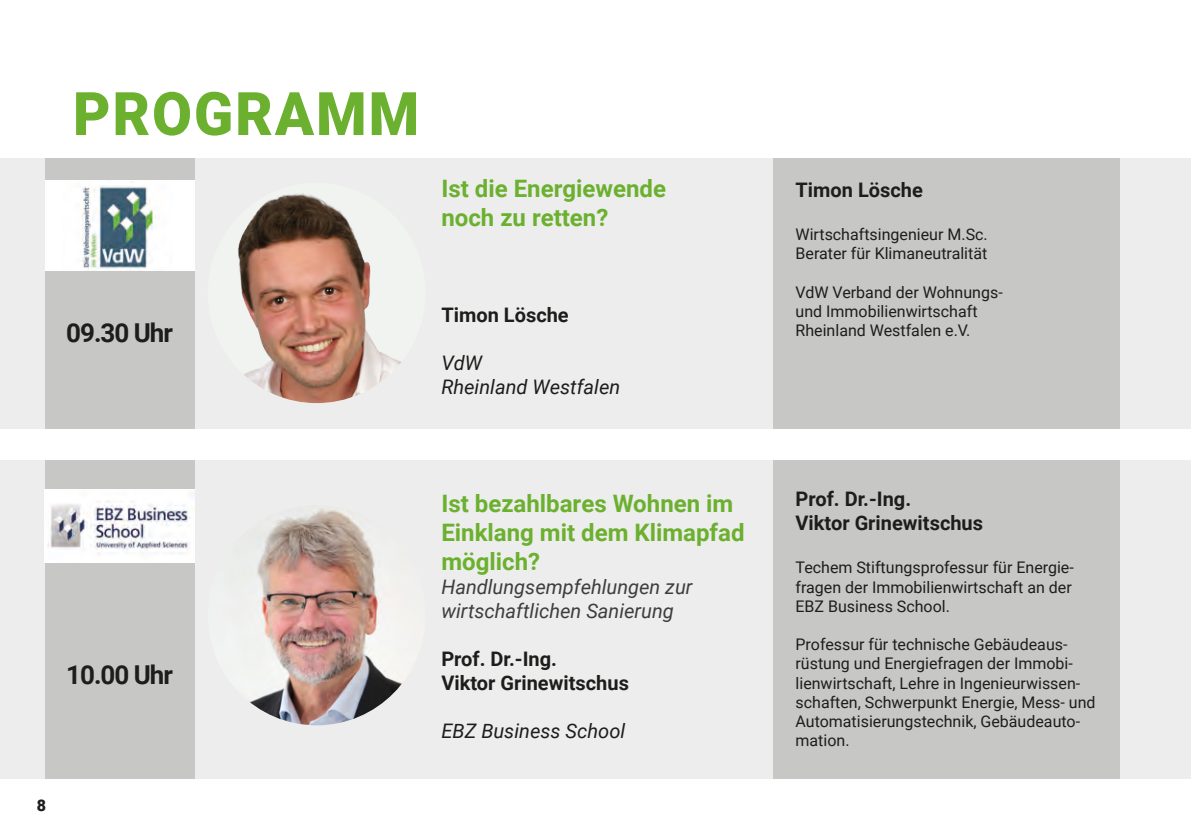
<style>
.page{position:relative;width:1191px;height:840px;background:#fff}
.page>*{position:absolute;margin:0;border:0;box-sizing:border-box;transform-origin:0 0}
.t1{font:900 60px "Roboto";letter-spacing:.035em;color:#6bb02e;scale:.96 1}
.t2{font:700 26px "Roboto";letter-spacing:-.04em;color:#1d1d1b}
.t3{font:700 24px/28.8px "Roboto";color:#6bb02e}
.t4{font:700 20px "Roboto";color:#1d1d1b}
.t5{font:italic 20px "Roboto";color:#3d3d3c}
.t6{font:italic 20px "Roboto";color:#1d1d1b}
.t7{font:16px/19.2px "Roboto";color:#1d1d1b}
.t8{font:900 16px "Roboto";color:#1d1d1b}
</style>
<div class="page">
<div style="left:0;top:158px;width:1191px;height:270px;background:#ededed"></div>
<div style="left:0;top:460px;width:1191px;height:318px;background:#ededed"></div>
<img style="left:238px;top:194px;width:163px;height:209px">
<img style="left:250px;top:508px;width:156px;height:217px">
<div style="left:772px;top:158px;width:347px;height:270px;background:#c7c7c6"></div>
<div style="left:772px;top:460px;width:347px;height:318px;background:#c7c7c6"></div>
<div style="left:45px;top:158px;width:149px;height:270px;background:#c7c7c6"></div>
<div style="left:45px;top:460px;width:149px;height:318px;background:#c7c7c6"></div>
<div style="left:45px;top:180px;width:149px;height:90px;background:#fff"></div>
<img style="left:81px;top:186px;width:75px;height:83px">
<img style="left:45px;top:489px;width:149px;height:73px">
<p class="t1" style="left:73px;top:72px;width:362px">PROGRAMM</p>
<p class="t3" style="left:441px;top:173px;width:226px">Ist die Energiewende</p>
<p class="t3" style="left:441px;top:202px;width:168px">noch zu retten?</p>
<p class="t2" style="left:66px;top:315px;width:108px">09.30 Uhr</p>
<p class="t4" style="left:441px;top:300px;width:129px">Timon Lösche</p>
<p class="t6" style="left:441px;top:348px;width:42px">VdW</p>
<p class="t6" style="left:441px;top:372px;width:180px">Rheinland Westfalen</p>
<p class="t2" style="left:66px;top:656px;width:108px">10.00 Uhr</p>
<p class="t8" style="left:37px;top:794px;width:11px">8</p>
<p class="t3" style="left:441px;top:488px;width:305px">Ist bezahlbares Wohnen im<br>Einklang mit dem Klimapfad möglich?</p>
<p class="t5" style="left:441px;top:572px;width:252px">Handlungsempfehlungen zur</p>
<p class="t5" style="left:441px;top:596px;width:234px">wirtschaftlichen Sanierung</p>
<p class="t4" style="left:441px;top:644px;width:117px">Prof. Dr.-Ing.</p>
<p class="t4" style="left:441px;top:668px;width:189px">Viktor Grinewitschus</p>
<p class="t6" style="left:441px;top:716px;width:185px">EBZ Business School</p>
<p class="t4" style="left:795px;top:175px;width:129px">Timon Lösche</p>
<p class="t7" style="left:795px;top:224px;width:194px">Wirtschaftsingenieur M.Sc.</p>
<p class="t7" style="left:795px;top:243px;width:193px">Berater für Klimaneutralität</p>
<p class="t7" style="left:795px;top:281px;width:209px">VdW Verband der Wohnungs-</p>
<p class="t7" style="left:795px;top:301px;width:183px">und Immobilienwirtschaft</p>
<p class="t7" style="left:795px;top:320px;width:176px">Rheinland Westfalen e.V.</p>
<p class="t4" style="left:795px;top:484px;width:117px">Prof. Dr.-Ing.</p>
<p class="t4" style="left:795px;top:508px;width:189px">Viktor Grinewitschus</p>
<p class="t7" style="left:795px;top:557px;width:280px">Techem Stiftungsprofessur für Energie-</p>
<p class="t7" style="left:795px;top:576px;width:278px">fragen der Immobilienwirtschaft an der<br>EBZ Business School.</p>
<p class="t7" style="left:795px;top:634px;width:301px">Professur für technische Gebäudeaus&shy;rüstung und Energiefragen der Immobi&shy;lienwirtschaft, Lehre in Ingenieurwissen&shy;schaften, Schwerpunkt Energie, Mess- und Automatisierungstechnik, Gebäudeauto&shy;mation.</p>
</div>
